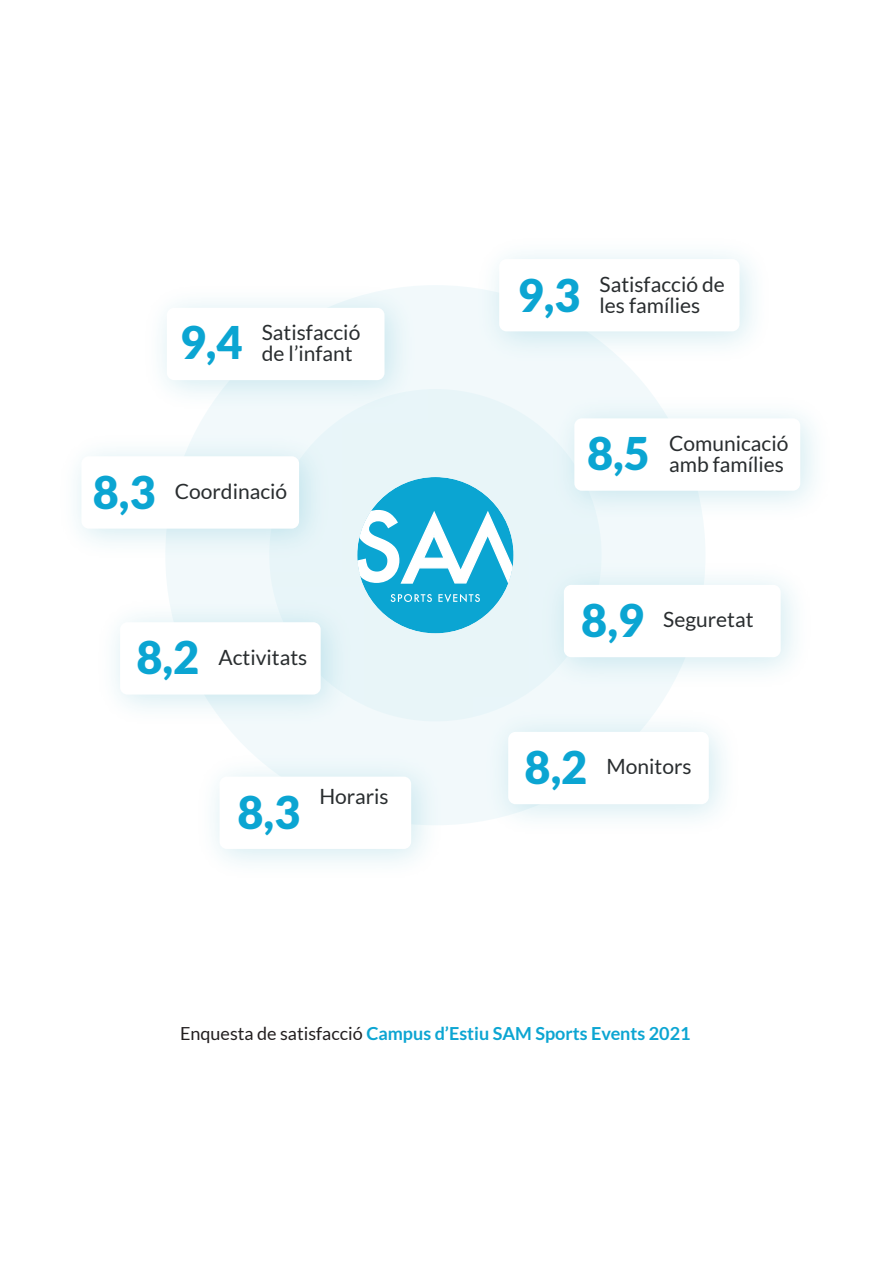
<style>
.page{position:relative;width:893px;height:1263px;background:#fff}
.page>*{position:absolute;margin:0;border:0;box-sizing:border-box;transform-origin:0 0}
.t1{font:900 45px "Lato";color:#0ba5d2}
.t2{font:21px/21px "Lato";color:#292d2f}
.t3{font:700 18px "Lato";color:#0ca5d2}
.s1{font-weight:900;font-size:45px;color:#0ba5d2}
.s2{font-weight:400;color:#231f20}
</style>
<div class="page">
<hr style="left:0;top:573px;width:1px;height:135px;background:#cceaf2">
<svg style="left:165px;top:285px;width:540px;height:540px;fill:#f2f9fb"></svg>
<div style="left:269px;top:389px;width:333px;height:332px;background:#e8f5f8;border-radius:50%"></div>
<div style="left:357px;top:477px;width:157px;height:156px;background:#0ba5d2;border-radius:50%"></div>
<svg style="left:391px;top:594px;width:41px;height:8px"></svg>
<svg style="left:438px;top:594px;width:42px;height:8px"></svg>
<svg style="left:357px;top:510px;width:157px;height:74px"></svg>
<img style="left:489px;top:254px;width:264px;height:98px">
<div style="left:499px;top:259px;width:240px;height:72px;background:#fff;border-radius:7px"></div>
<div style="left:574px;top:418px;width:226px;height:73px;background:#fff;border-radius:7px"></div>
<div style="left:564px;top:585px;width:217px;height:72px;background:#fff;border-radius:7px"></div>
<div style="left:120px;top:622px;width:201px;height:72px;background:#fff;border-radius:7px"></div>
<img style="left:77px;top:428px;width:234px;height:115px">
<div style="left:81px;top:456px;width:218px;height:73px;background:#fff;border-radius:7px"></div>
<img style="left:161px;top:298px;width:237px;height:117px">
<div style="left:167px;top:308px;width:217px;height:72px;background:#fff;border-radius:7px"></div>
<div style="left:220px;top:777px;width:191px;height:72px;background:#fff;border-radius:7px"></div>
<div style="left:508px;top:732px;width:201px;height:72px;background:#fff;border-radius:7px"></div>
<p class="t2" style="left:180px;top:322px;width:182px;text-indent:82px">Satisfacció<br><span class="s1">9,4</span> de l’infant</p>
<p class="t2" style="left:93px;top:481px;width:196px"><span class="s1">8,3</span> Coordinació</p>
<p class="t2" style="left:136px;top:646px;width:172px"><span class="s1">8,2</span> Activitats</p>
<h1 class="t1" style="left:237px;top:786px;width:64px">8,3</h1>
<p class="t2" style="left:319px;top:786px;width:71px">Horaris</p>
<p class="t2" style="left:518px;top:274px;width:209px;text-indent:82px">Satisfacció de<br><span class="s1">9,3</span> les famílies</p>
<p class="t2" style="left:587px;top:432px;width:203px;text-align:right">Comunicació<br><span class="s1">8,5</span> amb famílies</p>
<p class="t2" style="left:581px;top:609px;width:174px"><span class="s1">8,9</span> Seguretat</p>
<p class="t2" style="left:525px;top:756px;width:169px"><span class="s1">8,2</span> Monitors</p>
<p class="t3" style="left:180px;top:1023px;width:512px"><span class="s2">Enquesta de satisfacció</span> Campus d’Estiu SAM Sports Events 2021</p>
</div>
